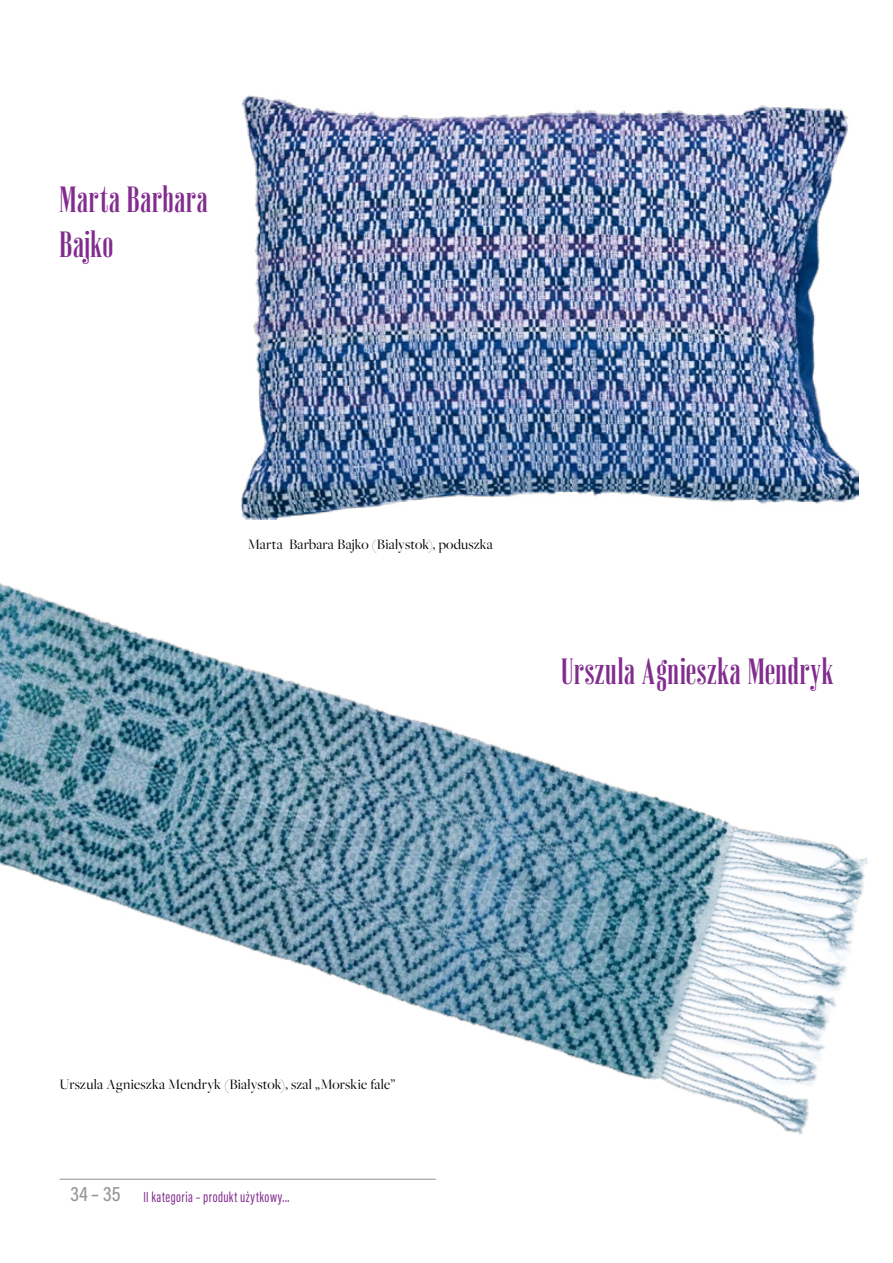
<style>
.page{position:relative;width:893px;height:1263px;background:#fff}
.page>*{position:absolute;margin:0;border:0;box-sizing:border-box;transform-origin:0 0}
.t1{font:700 37.5px/45px "Vincente";letter-spacing:.015em;color:#812c8e}
.t2{font:15px "Freight Big Pro";letter-spacing:.01em;color:#000}
.t3{font:15px "Acumin Pro Extra Cond";letter-spacing:.04em;color:#812c8e}
.s1{font-family:"Acumin Pro Cond";font-weight:500;font-size:21px;color:#939598}
</style>
<div class="page">
<img style="left:0;top:470px;width:868px;height:710px">
<img style="left:241px;top:95px;width:617px;height:424px">
<h1 class="t1" style="left:60px;top:177px;width:150px">Marta Barbara<br>Bajko</h1>
<p class="t2" style="left:248px;top:534px;width:247px">Marta Barbara Bajko (Białystok), poduszka</p>
<h1 class="t1" style="left:561px;top:649px;width:274px">Urszula Agnieszka Mendryk</h1>
<p class="t2" style="left:60px;top:1074px;width:337px">Urszula Agnieszka Mendryk (Białystok), szal „Morskie fale”</p>
<p class="t3" style="left:71px;top:1187px;width:220px"><span class="s1">34– 35</span> II kategoria – produkt użytkowy...</p>
</div>
